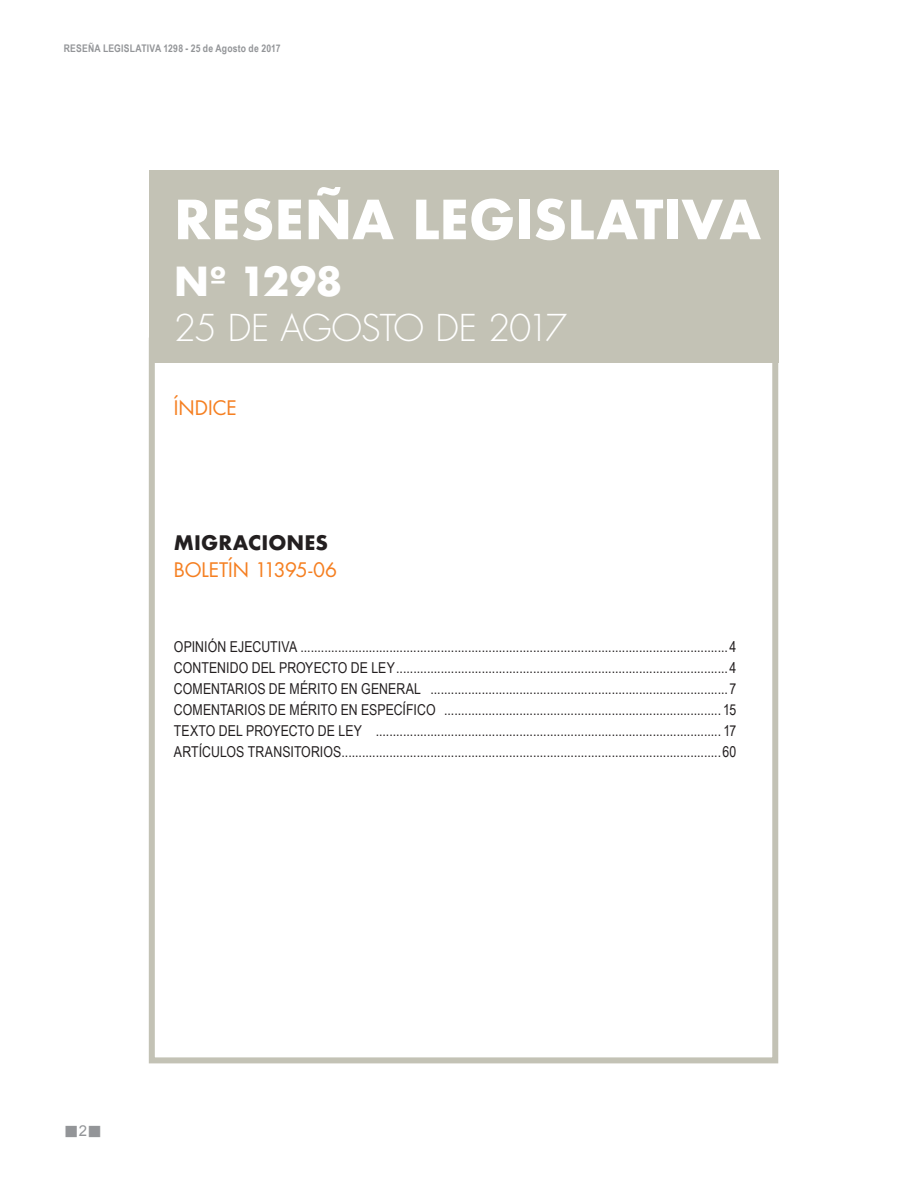
<style>
.page{position:relative;width:918px;height:1188px;background:#fff}
.page>*{position:absolute;margin:0;border:0;box-sizing:border-box;transform-origin:0 0}
.t1{font:700 52.5px "Futura";letter-spacing:-.005em;color:#fff}
.t2{font:700 39px "Futura";letter-spacing:-.005em;color:#fff}
.t3{font:300 36px "Futura";letter-spacing:-.035em;color:#fff}
.t4{font:19.5px "Futura";letter-spacing:-.005em;color:#f57f21}
.t5{font:700 19.5px "Futura";letter-spacing:.005em;color:#231f20}
.t6{font:15px "Arial Narrow";letter-spacing:.005em;color:#231f20}
.t7{font:15px "Arial";color:#939598}
.t8{font:700 10.5px "Arial Narrow";letter-spacing:.02em;color:#939598}
</style>
<div class="page">
<svg style="left:148px;top:332px;width:631px;height:732px"></svg>
<div style="left:149px;top:170px;width:629px;height:193px;background:#c3c2b5"></div>
<p class="t8" style="left:64px;top:40px;width:218px">RESEÑA LEGISLATIVA 1298 - 25 de Agosto de 2017</p>
<p class="t1" style="left:174px;top:182px;width:589px">RESEÑA LEGISLATIVA</p>
<p class="t2" style="left:174px;top:253px;width:170px">Nº 1298</p>
<p class="t3" style="left:174px;top:305px;width:395px">25 DE AGOSTO DE 2017</p>
<p class="t4" style="left:174px;top:395px;width:65px">ÍNDICE</p>
<p class="t5" style="left:174px;top:529px;width:156px">MIGRACIONES</p>
<p class="t4" style="left:174px;top:557px;width:165px">BOLETÍN 11395-06</p>
<p class="t6" style="left:174px;top:636px;width:564px">OPINIÓN EJECUTIVA .............................................................................................................................4</p>
<p class="t6" style="left:174px;top:657px;width:564px">CONTENIDO DEL PROYECTO DE LEY.................................................................................................4</p>
<p class="t6" style="left:174px;top:678px;width:564px">COMENTARIOS DE MÉRITO EN GENERAL .......................................................................................7</p>
<p class="t6" style="left:174px;top:699px;width:564px">COMENTARIOS DE MÉRITO EN ESPECÍFICO ................................................................................. 15</p>
<p class="t6" style="left:174px;top:720px;width:564px">TEXTO DEL PROYECTO DE LEY ..................................................................................................... 17</p>
<p class="t6" style="left:174px;top:741px;width:564px">ARTÍCULOS TRANSITORIOS...............................................................................................................60</p>
<p class="t7" style="left:79px;top:1121px;width:10px">2</p>
</div>
